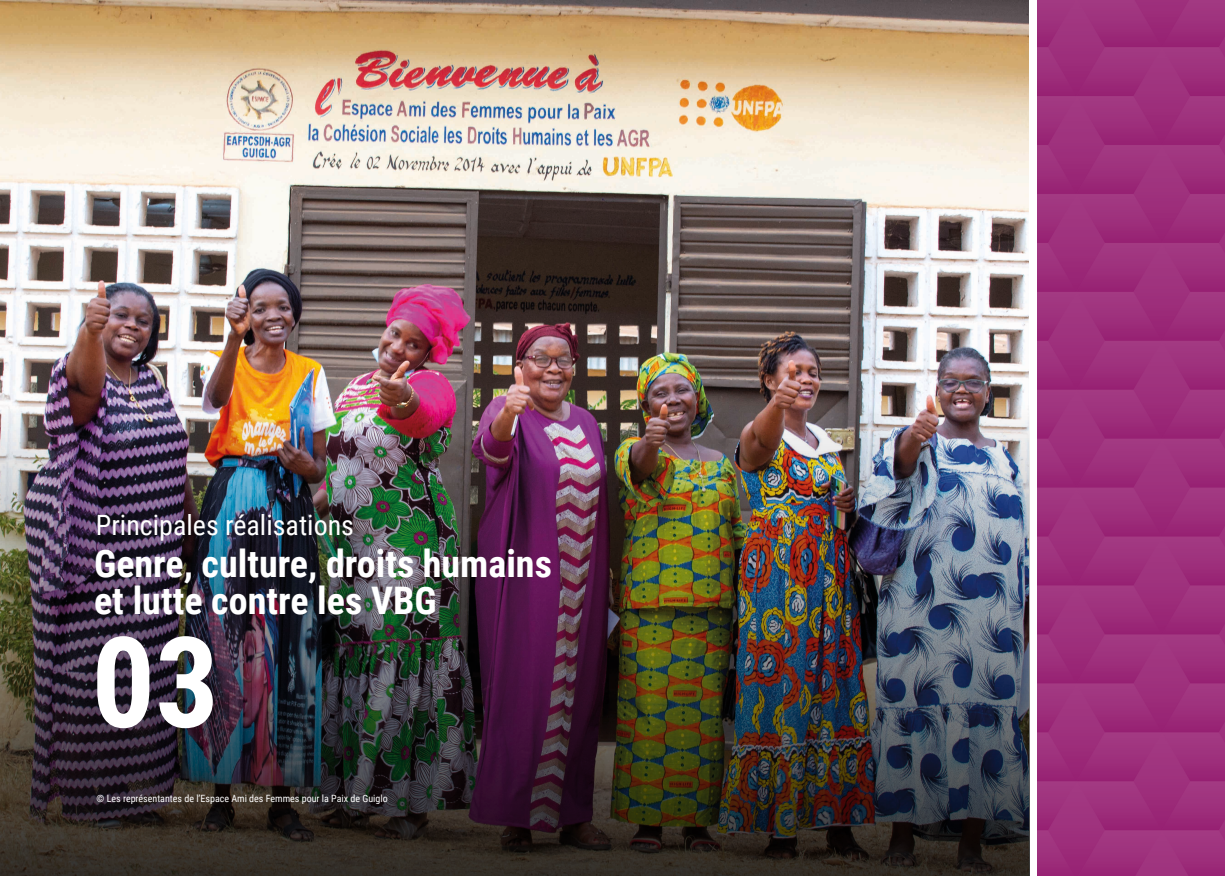
<style>
.page{position:relative;width:1225px;height:876px;background:#fff}
.page>*{position:absolute;margin:0;border:0;box-sizing:border-box;transform-origin:0 0}
.t1{font:700 126px "Roboto Condensed";color:#fff}
.t2{font:700 38px "Roboto Condensed";color:#fff}
.t3{font:28px "Roboto Condensed";color:#fff}
.t4{font:10px "Roboto Condensed";color:#fff}
</style>
<div class="page">
<img style="left:0;top:0;width:1029px;height:404px">
<img style="left:1037px;top:1px;width:188px;height:875px">
<img style="left:0;top:404px;width:1029px;height:472px">
<p class="t3" style="left:96px;top:505px;width:260px">Principales réalisations</p>
<p class="t2" style="left:94px;top:537px;width:459px">Genre, culture, droits humains</p>
<p class="t2" style="left:94px;top:574px;width:344px">et lutte contre les VBG</p>
<p class="t1" style="left:91px;top:594px;width:129px">03</p>
<p class="t4" style="left:97px;top:791px;width:293px">© Les représentantes de l’Espace Ami des Femmes pour la Paix de Guiglo</p>
</div>
